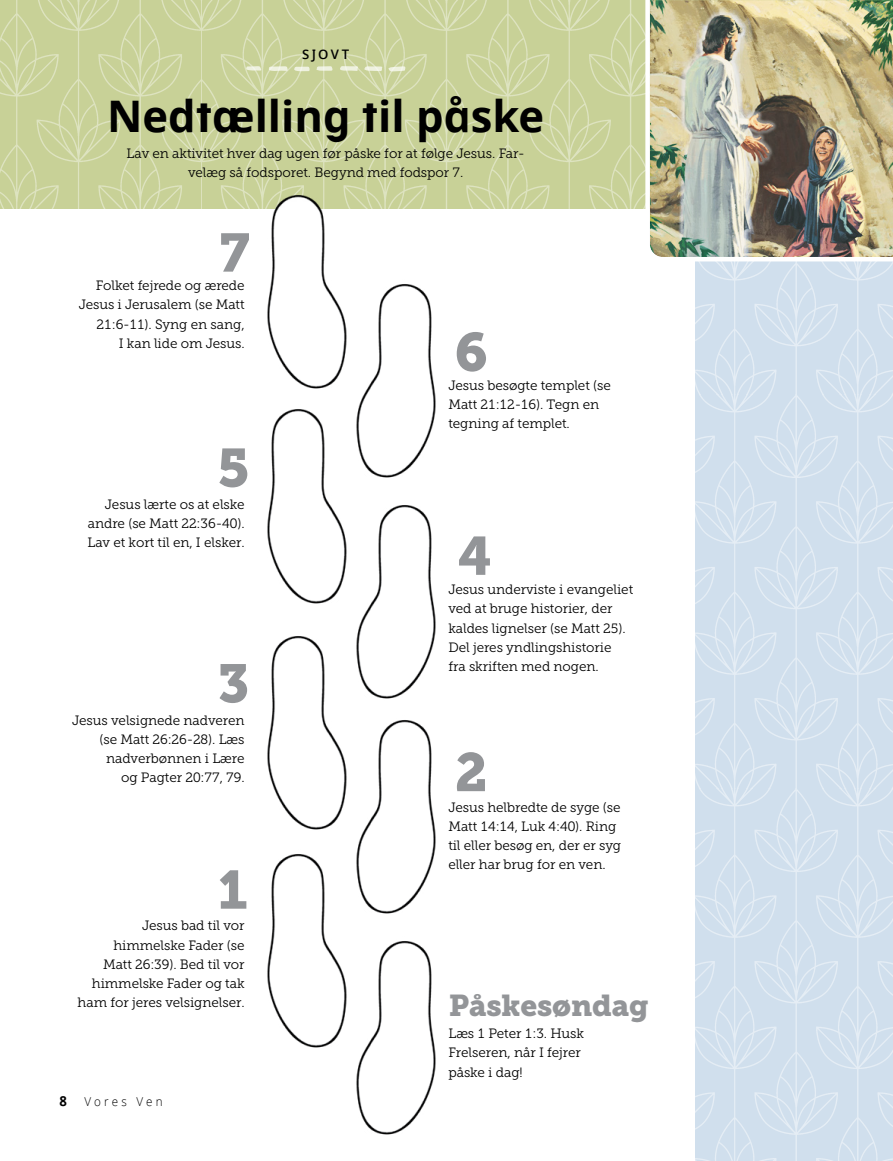
<style>
.page{position:relative;width:893px;height:1161px;background:#fff}
.page>*{position:absolute;margin:0;border:0;box-sizing:border-box;transform-origin:0 0}
.ARTCL_para_first{font:53.7px "Museo Slablds Lat 900";color:#939598}
.ARTCL_para_right{font:53.7px "Museo Slablds Lat 900";color:#939598}
.ARTCL_title_Dots{font:700 43.5px "Dots Solidlds Lat";color:#000}
.ARTCL_para_left_no_s{font:30px "Museo Slablds Lat 900";letter-spacing:-.005em;color:#939598}
.t1{font:700 13.8px "Dots Solidlds Lat";color:#000;scale:.95 1}
.ARTCL_para_left{font:13.5px/19px "Museo Slablds Lat 300";letter-spacing:-.005em;color:#000}
.ARTCL_para_right-2{font:13.5px/19px "Museo Slablds Lat 300";letter-spacing:-.005em;color:#000;text-align:right}
.ARTCL_para_first-2{font:13.5px/19px "Museo Slablds Lat 300";letter-spacing:-.005em;color:#000;text-align:center}
.ARTCL_seriesTitle{font:600 13.2px "Dots Solidlds Lat";letter-spacing:.175em;color:#000}
.t2{font:300 12.3px "Dots Solidlds Lat";letter-spacing:.27em;color:#000;scale:.95 1}
</style>
<div class="page">
<img style="left:696px;top:264px;width:197px;height:897px">
<img style="left:0;top:0;width:643px;height:208px">
<svg style="left:269px;top:66px;width:19px;height:5px"></svg>
<svg style="left:339px;top:66px;width:19px;height:5px"></svg>
<svg style="left:364px;top:66px;width:18px;height:5px"></svg>
<svg style="left:388px;top:66px;width:18px;height:6px"></svg>
<svg style="left:294px;top:67px;width:16px;height:4px"></svg>
<svg style="left:316px;top:66px;width:17px;height:5px"></svg>
<svg style="left:246px;top:66px;width:15px;height:5px"></svg>
<img style="left:261px;top:190px;width:90px;height:199px">
<img style="left:267px;top:409px;width:80px;height:195px">
<img style="left:267px;top:636px;width:80px;height:194px">
<img style="left:267px;top:854px;width:80px;height:194px">
<img style="left:356px;top:284px;width:80px;height:194px">
<img style="left:356px;top:505px;width:80px;height:194px">
<img style="left:356px;top:720px;width:80px;height:194px">
<img style="left:356px;top:941px;width:80px;height:194px">
<img style="left:643px;top:0;width:250px;height:264px">
<p class="ARTCL_seriesTitle" style="left:302px;top:45px;width:49px">SJOVT</p>
<p class="ARTCL_title_Dots" style="left:107px;top:83px;width:438px">Nedtælling til påske</p>
<p class="ARTCL_para_first-2" style="left:127px;top:143px;width:400px">Lav en aktivitet hver dag ugen før påske for at følge Jesus. Far&shy;velæg så fodsporet. Begynd med fodspor 7.</p>
<p class="ARTCL_para_right" style="left:218px;top:207px;width:34px">7</p>
<p class="ARTCL_para_right-2" style="left:79px;top:276px;width:167px">Folket fejrede og ærede<br>Jesus i Jerusalem (se Matt<br>21:6-11). Syng en sang,<br>I kan lide om Jesus.</p>
<p class="ARTCL_para_first" style="left:217px;top:422px;width:34px">5</p>
<p class="ARTCL_para_right-2" style="left:87px;top:494px;width:159px;text-align:justify;text-indent:18px">Jesus lærte os at elske andre (se Matt 22:36-40).<br>Lav et kort til en, I elsker.</p>
<p class="ARTCL_para_first" style="left:217px;top:638px;width:34px">3</p>
<p class="ARTCL_para_right-2" style="left:72px;top:710px;width:174px">Jesus velsignede nadveren (se Matt 26:26-28). Læs nadverbønnen i Lære<br>og Pagter 20:77, 79.</p>
<p class="ARTCL_para_first" style="left:217px;top:844px;width:34px">1</p>
<p class="ARTCL_para_right-2" style="left:78px;top:916px;width:168px">Jesus bad til vor himmelske Fader (se<br>Matt 26:39). Bed til vor himmelske Fader og tak ham for jeres velsignelser.</p>
<p class="t1" style="left:60px;top:1090px;width:9px">8</p>
<p class="t2" style="left:84px;top:1092px;width:84px">Vores Ven</p>
<p class="ARTCL_para_first" style="left:455px;top:307px;width:34px">6</p>
<p class="ARTCL_para_left" style="left:448px;top:375px;width:164px">Jesus besøgte templet (se<br>Matt 21:12-16). Tegn en tegning af templet.</p>
<p class="ARTCL_para_first" style="left:459px;top:510px;width:34px">4</p>
<p class="ARTCL_para_left" style="left:448px;top:580px;width:186px">Jesus underviste i evangeliet ved at bruge historier, der kaldes lignelser (se Matt 25).<br>Del jeres yndlingshistorie<br>fra skriften med nogen.</p>
<p class="ARTCL_para_first" style="left:455px;top:727px;width:34px">2</p>
<p class="ARTCL_para_left" style="left:448px;top:797px;width:174px">Jesus helbredte de syge (se<br>Matt 14:14, Luk 4:40). Ring til eller besøg en, der er syg eller har brug for en ven.</p>
<p class="ARTCL_para_left_no_s" style="left:449px;top:980px;width:202px">Påskesøndag</p>
<p class="ARTCL_para_left" style="left:448px;top:1023px;width:137px">Læs 1 Peter 1:3. Husk<br>Frelseren, når I fejrer påske i dag!</p>
</div>
